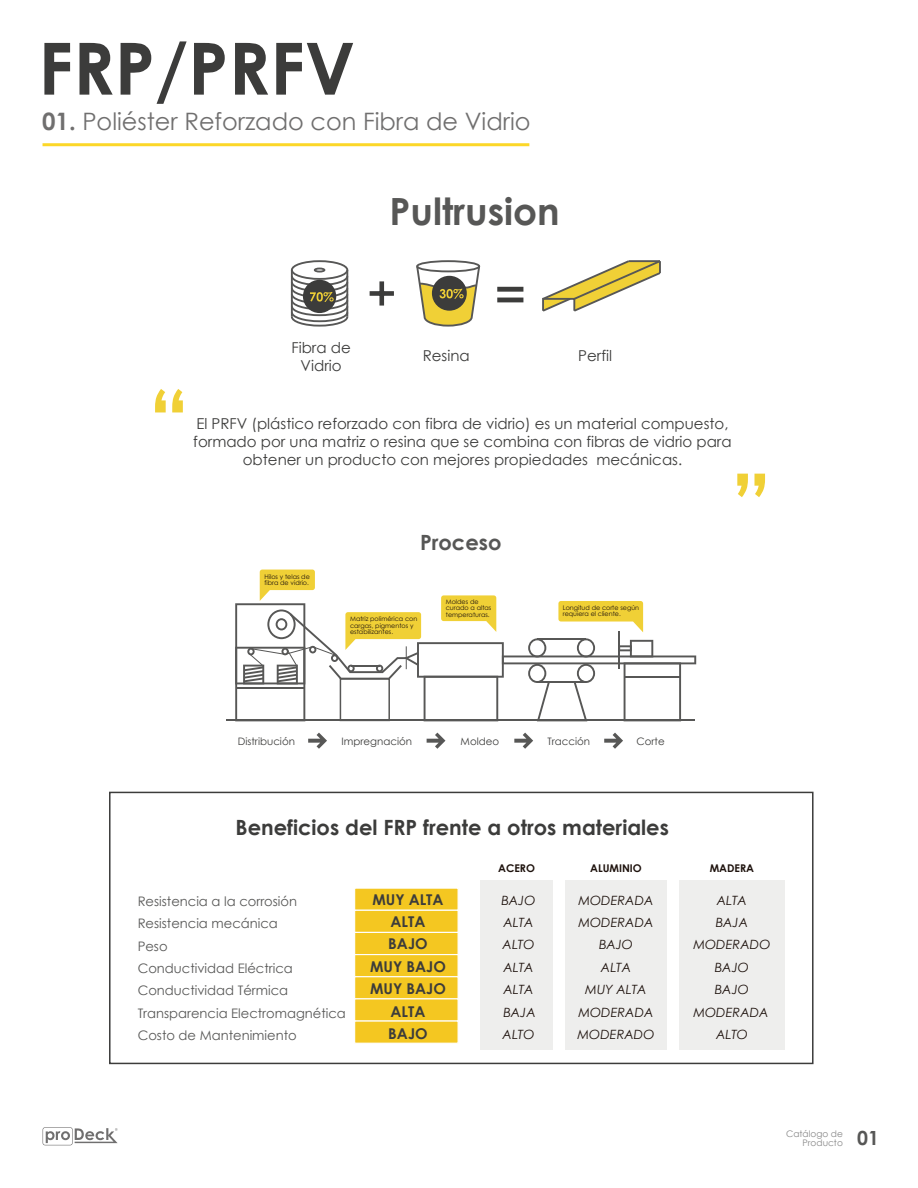
<style>
.page{position:relative;width:918px;height:1188px;background:#fff}
.page>*{position:absolute;margin:0;border:0;box-sizing:border-box;transform-origin:0 0}
.t1{font:700 72px "Century Gothic";color:#3c3c3b}
.t2{font:700 37.5px "Century Gothic";color:#575756}
.t3{font:24px "Century Gothic";color:#706f6f}
.t4{font:700 21px "Century Gothic";color:#3c3c3b}
.t5{font:700 21px "Century Gothic";color:#575756}
.t6{font:700 19.5px "Century Gothic";color:#575756}
.t7{font:15px/18px "Century Gothic";color:#3c3c3b;text-align:center}
.t8{font:700 14.85px/22.4px "Century Gothic";color:#3c3c3b;text-align:center}
.t9{font:13.05px/22.4px "Century Gothic";color:#575756}
.t10{font:italic 12.75px/22.4px "Century Gothic";color:#1e120d;text-align:center}
.t11{font:700 10.65px "Century Gothic";color:#1e120d}
.t12{font:10.2px "Century Gothic";color:#3c3c3b}
.t13{font:9px/9px "Century Gothic";color:#878787;text-align:right}
.t14{font:6.45px/6.4px "Century Gothic";color:#1e120d}
.s1{font-weight:700}
</style>
<div class="page">
<svg style="left:737px;top:474px;width:28px;height:23px"></svg>
<svg style="left:155px;top:389px;width:28px;height:23px"></svg>
<div style="left:314px;top:268px;width:11px;height:5px;border:2px solid #575756;border-radius:50%"></div>
<div style="left:291px;top:260px;width:57px;height:20px;border:2px solid #575756;border-radius:50%"></div>
<hr style="left:291px;top:270px;width:2px;height:47px;background:#575756">
<hr style="left:346px;top:270px;width:2px;height:47px;background:#575756">
<div style="left:416px;top:260px;width:64px;height:12px;border:2px solid #575756;border-radius:50%"></div>
<svg style="left:369px;top:281px;width:25px;height:25px"></svg>
<hr style="left:497px;top:298px;width:26px;height:4px;background:#3c3c3b">
<svg style="left:497px;top:287px;width:26px;height:5px"></svg>
<svg style="left:542px;top:260px;width:119px;height:52px"></svg>
<svg style="left:290px;top:274px;width:59px;height:53px"></svg>
<svg style="left:416px;top:264px;width:65px;height:63px"></svg>
<hr style="left:226px;top:719px;width:469px;height:2px;background:#575756">
<svg style="left:308px;top:733px;width:19px;height:16px"></svg>
<svg style="left:427px;top:733px;width:18px;height:16px"></svg>
<svg style="left:514px;top:733px;width:19px;height:16px"></svg>
<svg style="left:604px;top:733px;width:19px;height:16px"></svg>
<svg style="left:235px;top:570px;width:461px;height:149px"></svg>
<div style="left:679px;top:880px;width:106px;height:169px;background:#eeeeed"></div>
<div style="left:565px;top:880px;width:102px;height:169px;background:#eeeeed"></div>
<div style="left:480px;top:880px;width:73px;height:169px;background:#eeeeed"></div>
<div style="left:354px;top:888px;width:105px;height:23px;background:#f4c721"></div>
<div style="left:354px;top:910px;width:105px;height:23px;background:#f4c721;border:1px solid #fff"></div>
<div style="left:354px;top:932px;width:105px;height:23px;background:#f4c721;border:1px solid #fff"></div>
<div style="left:354px;top:954px;width:105px;height:23px;background:#f4c721;border:1px solid #fff"></div>
<div style="left:354px;top:976px;width:105px;height:23px;background:#f4c721;border:1px solid #fff"></div>
<div style="left:354px;top:998px;width:105px;height:24px;background:#f4c721;border:1px solid #fff"></div>
<div style="left:354px;top:1020px;width:105px;height:24px;background:#f4c721;border:1px solid #fff"></div>
<div style="left:109px;top:792px;width:705px;height:272px;border:2px solid #3c3c3b"></div>
<svg style="left:43px;top:1127px;width:75px;height:18px"></svg>
<hr style="left:43px;top:143px;width:486px;height:3px;background:#fcd728">
<h1 class="t1" style="left:38px;top:14px;width:318px">FRP/PRFV</h1>
<h3 class="t3" style="left:42px;top:104px;width:490px"><span class="s1">01.</span> Poliéster Reforzado con Fibra de Vidrio</h3>
<h2 class="t2" style="left:390px;top:183px;width:172px">Pultrusion</h2>
<p class="t7" style="left:291px;top:338px;width:61px">Fibra de<br>Vidrio</p>
<p class="t7" style="left:423px;top:347px;width:49px">Resina</p>
<p class="t7" style="left:578px;top:347px;width:35px">Perfil</p>
<p class="t7" style="left:193px;top:414px;width:540px">El PRFV (plástico reforzado con fibra de vidrio) es un material compuesto, formado por una matriz o resina que se combina con fibras de vidrio para obtener un producto con mejores propiedades mecánicas.</p>
<p class="t14" style="left:264px;top:573px;width:47px">Hilos y telas de fibra de vidrio.</p>
<h3 class="t5" style="left:420px;top:527px;width:83px">Proceso</h3>
<p class="t14" style="left:350px;top:616px;width:69px">Matriz polimérica con cargas, pigmentos y estabilizantes.</p>
<p class="t14" style="left:446px;top:598px;width:47px">Moldes de curado a altas temperaturas.</p>
<p class="t14" style="left:563px;top:604px;width:78px">Longitud de corte según requiera el cliente.</p>
<p class="t12" style="left:238px;top:734px;width:59px">Distribución</p>
<p class="t12" style="left:342px;top:734px;width:72px">Impregnación</p>
<p class="t12" style="left:461px;top:734px;width:40px">Moldeo</p>
<p class="t12" style="left:547px;top:734px;width:44px">Tracción</p>
<p class="t12" style="left:636px;top:734px;width:30px">Corte</p>
<h3 class="t4" style="left:236px;top:812px;width:435px">Beneficios del FRP frente a otros materiales</h3>
<p class="t11" style="left:498px;top:860px;width:38px">ACERO</p>
<p class="t11" style="left:590px;top:860px;width:53px">ALUMINIO</p>
<p class="t11" style="left:710px;top:860px;width:46px">MADERA</p>
<p class="t9" style="left:138px;top:890px;width:210px">Resistencia a la corrosión<br>Resistencia mecánica<br>Peso<br>Conductividad Eléctrica<br>Conductividad Térmica<br>Transparencia Electromagnética<br>Costo de Mantenimiento</p>
<p class="t8" style="left:370px;top:888px;width:77px">MUY ALTA<br>ALTA<br>BAJO<br>MUY BAJO<br>MUY BAJO<br>ALTA<br>BAJO</p>
<p class="t10" style="left:502px;top:889px;width:36px;text-align:left">BAJO<br>ALTA<br>ALTO<br>ALTA<br>ALTA<br>BAJA<br>ALTO</p>
<p class="t10" style="left:578px;top:889px;width:78px">MODERADA<br>MODERADA<br>BAJO<br>ALTA<br>MUY ALTA<br>MODERADA<br>MODERADO</p>
<p class="t10" style="left:693px;top:889px;width:79px">ALTA<br>BAJA<br>MODERADO<br>BAJO<br>BAJO<br>MODERADA<br>ALTO</p>
<p class="t13" style="left:786px;top:1129px;width:58px">Catálogo de<br>Producto</p>
<h3 class="t6" style="left:857px;top:1123px;width:23px">01</h3>
</div>
